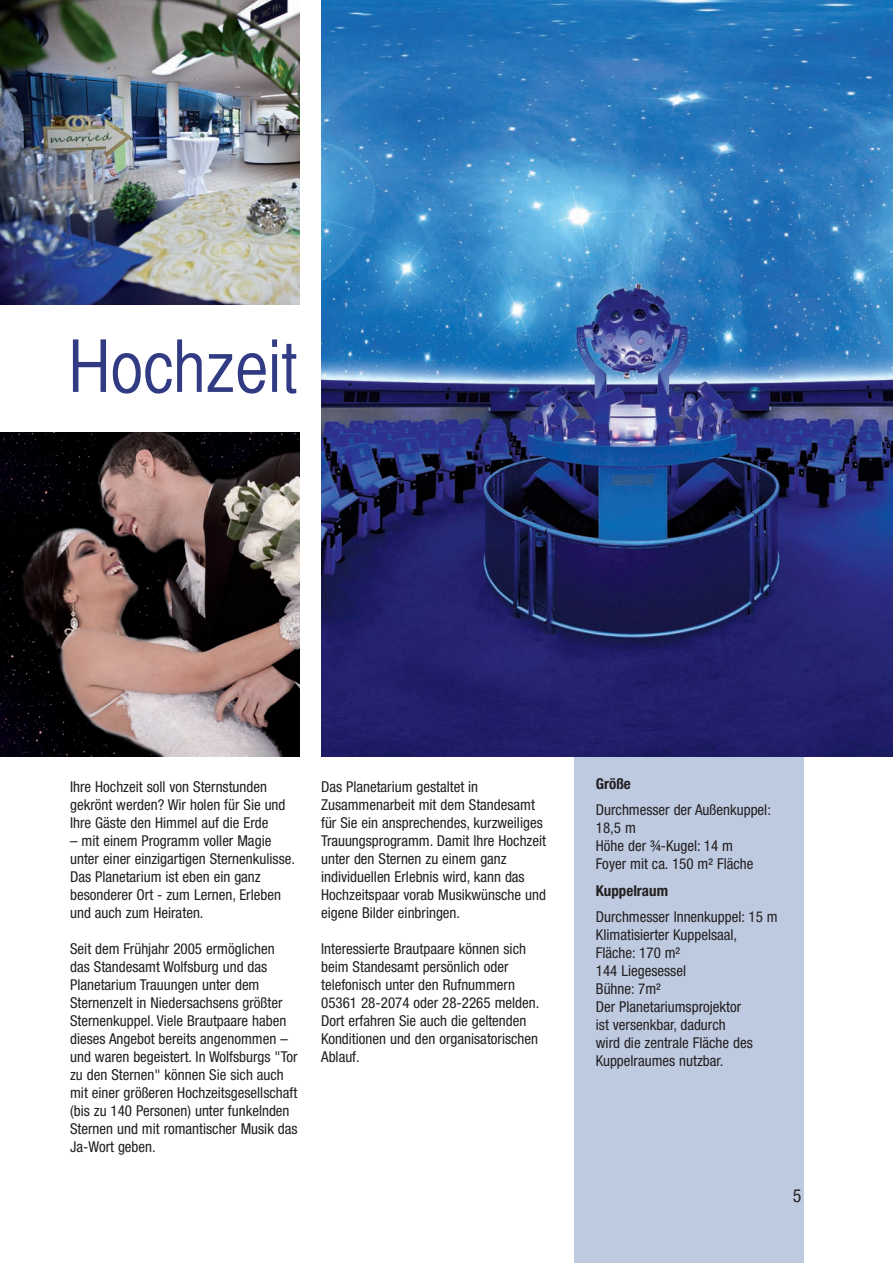
<style>
.page{position:relative;width:893px;height:1263px;background:#fff}
.page>*{position:absolute;margin:0;border:0;box-sizing:border-box;transform-origin:0 0}
.t1{font:72px "Helvetica CY Plain";color:#303b83}
.t2{font:condensed 18px "Helvetica Neue";color:#231f20}
.t3{font:condensed 15px/18px "Helvetica Neue";color:#231f20}
.t4{font:700 condensed 15px "Helvetica Neue";color:#231f20}
</style>
<div class="page">
<div style="left:574px;top:634px;width:230px;height:629px;background:#becae0"></div>
<img style="left:321px;top:0;width:572px;height:756px">
<img style="left:0;top:432px;width:300px;height:324px">
<img style="left:0;top:0;width:300px;height:305px">
<h1 class="t1" style="left:68px;top:326px;width:231px">Hochzeit</h1>
<p class="t3" style="left:70px;top:778px;width:217px">Ihre Hochzeit soll von Sternstunden gekrönt werden? Wir holen für Sie und<br>Ihre Gäste den Himmel auf die Erde</p>
<p class="t3" style="left:70px;top:832px;width:226px">– mit einem Programm voller Magie unter einer einzigartigen Sternenkulisse.<br>Das Planetarium ist eben ein ganz besonderer Ort - zum Lernen, Erleben und auch zum Heiraten.</p>
<p class="t3" style="left:70px;top:940px;width:229px">Seit dem Frühjahr 2005 ermöglichen das Standesamt Wolfsburg und das Planetarium Trauungen unter dem Sternenzelt in Niedersachsens größter Sternenkuppel. Viele Brautpaare haben dieses Angebot bereits angenommen – und waren begeistert. In Wolfsburgs "Tor zu den Sternen" können Sie sich auch mit einer größeren Hochzeitsgesellschaft (bis zu 140 Personen) unter funkelnden Sternen und mit romantischer Musik das Ja-Wort geben.</p>
<p class="t3" style="left:321px;top:778px;width:226px">Das Planetarium gestaltet in Zusammenarbeit mit dem Standesamt für Sie ein ansprechendes, kurzweiliges Trauungsprogramm. Damit Ihre Hochzeit unter den Sternen zu einem ganz individuellen Erlebnis wird, kann das Hochzeitspaar vorab Musikwünsche und eigene Bilder einbringen.</p>
<p class="t3" style="left:321px;top:940px;width:220px">Interessierte Brautpaare können sich beim Standesamt persönlich oder telefonisch unter den Rufnummern<br>05361 28-2074 oder 28-2265 melden.<br>Dort erfahren Sie auch die geltenden<br>Konditionen und den organisatorischen<br>Ablauf.</p>
<p class="t4" style="left:596px;top:774px;width:36px">Größe</p>
<p class="t3" style="left:596px;top:801px;width:177px">Durchmesser der Außenkuppel:<br>18,5 m<br>Höhe der ¾-Kugel: 14 m<br>Foyer mit ca. 150 m² Fläche</p>
<p class="t4" style="left:596px;top:881px;width:74px">Kuppelraum</p>
<p class="t3" style="left:596px;top:908px;width:183px">Durchmesser Innenkuppel: 15 m<br>Klimatisierter Kuppelsaal,<br>Fläche: 170 m²<br>144 Liegesessel<br>Bühne: 7m²<br>Der Planetariumsprojektor<br>ist versenkbar, dadurch<br>wird die zentrale Fläche des<br>Kuppelraumes nutzbar.</p>
<p class="t2" style="left:793px;top:1185px;width:10px">5</p>
</div>
